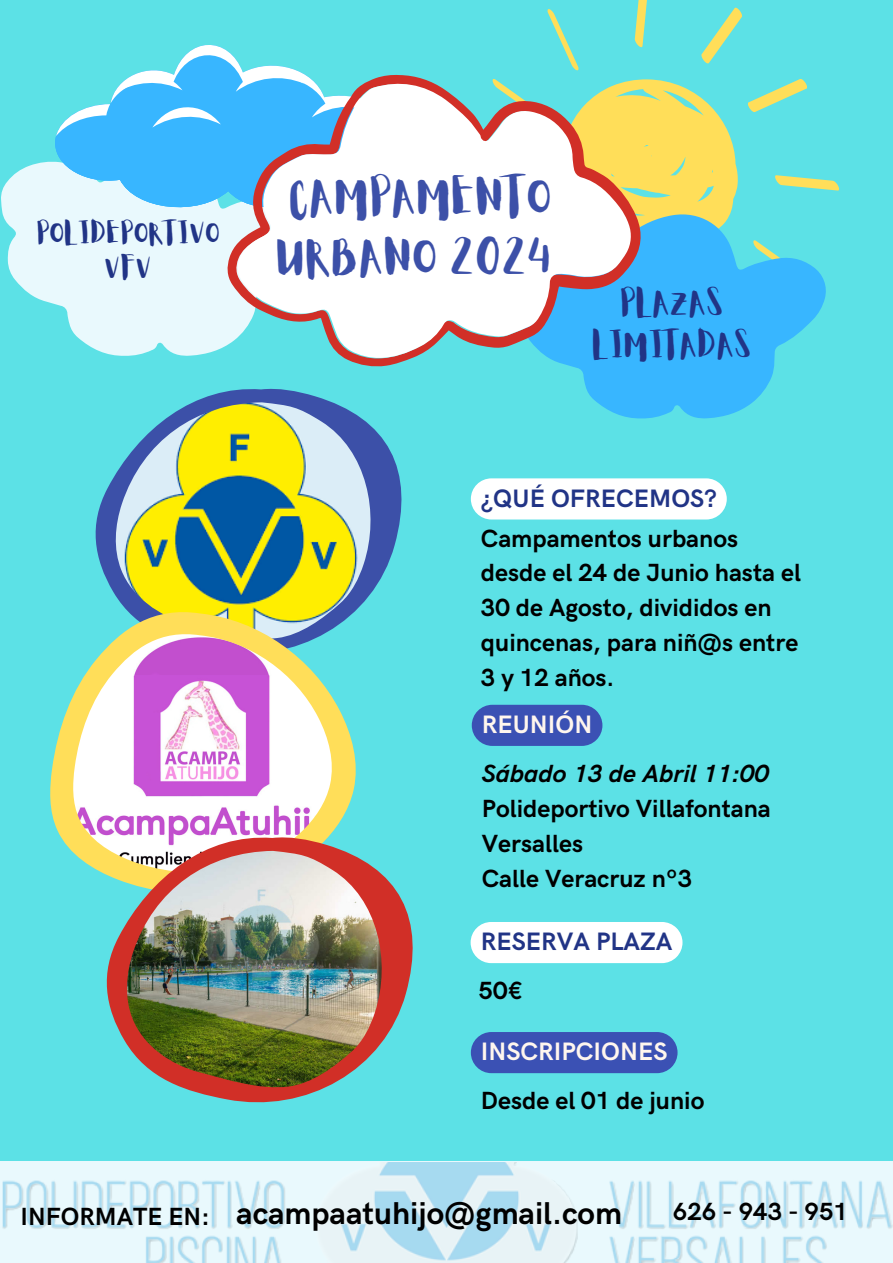
<style>
.page{position:relative;width:893px;height:1263px;background:#5ce1e6}
.page>*{position:absolute;margin:0;border:0;box-sizing:border-box;transform-origin:0 0}
.t1{font:43.05px/60.2px "Aloja Extended";color:#3c50a8}
.t2{font:700 31.65px "HK Grotesk";color:#000}
.t3{font:30.45px/42.3px "Aloja Extended";color:#213486;text-align:center}
.t4{font:700 25.28px "HK Grotesk";color:#213486}
.t5{font:700 25.28px "HK Grotesk";color:#fff6ee}
.t6{font:25.28px/34.9px "Aloja Extended";color:#213486;text-align:center}
.t7{font:700 24.9px/34.7px "HK Grotesk";color:#000;text-align:justify}
.s1{font-style:italic}
</style>
<div class="page">
<svg style="left:634px;top:0;width:13px;height:48px"></svg>
<svg style="left:547px;top:9px;width:26px;height:45px"></svg>
<svg style="left:701px;top:8px;width:41px;height:56px"></svg>
<svg style="left:660px;top:79px;width:179px;height:132px"></svg>
<svg style="left:594px;top:211px;width:232px;height:208px;fill:#38b6ff"></svg>
<svg style="left:95px;top:394px;width:307px;height:202px"></svg>
<svg style="left:1px;top:161px;width:215px;height:195px;fill:#e9f9fd"></svg>
<img style="left:116px;top:402px;width:254px;height:210px">
<svg style="left:49px;top:45px;width:182px;height:172px"></svg>
<svg style="left:216px;top:54px;width:444px;height:346px"></svg>
<svg style="left:227px;top:62px;width:422px;height:328px;fill:#fff"></svg>
<svg style="left:50px;top:612px;width:306px;height:240px"></svg>
<img style="left:73px;top:634px;width:259px;height:238px">
<svg style="left:100px;top:833px;width:313px;height:270px"></svg>
<img style="left:127px;top:851px;width:255px;height:236px">
<img style="left:0;top:1162px;width:893px;height:101px">
<svg style="left:472px;top:705px;width:130px;height:41px;background:#3d5ab7"></svg>
<div style="left:470px;top:922px;width:212px;height:41px;background:#fff"></div>
<div style="left:471px;top:478px;width:256px;height:41px;background:#fff;border-radius:21px"></div>
<div style="left:471px;top:1032px;width:206px;height:41px;background:#3b51b4"></div>
<p class="t6" style="left:38px;top:218px;width:185px">POLIDEPORTIVO<br>VFV</p>
<p class="t1" style="left:277px;top:170px;width:277px">CAMPAMENTO<br>URBANO 2024</p>
<p class="t3" style="left:593px;top:284px;width:161px">PLAZAS<br>LIMITADAS</p>
<p class="t4" style="left:481px;top:484px;width:237px">¿QUÉ OFRECEMOS?</p>
<h2 class="t7" style="left:481px;top:522px;width:321px;text-align:left">Campamentos urbanos desde el 24 de Junio hasta el<br>30 de Agosto, divididos en quincenas, para niñ@s entre<br>3 y 12 años.</h2>
<h4 class="t5" style="left:482px;top:710px;width:112px">REUNIÓN</h4>
<h5 class="t7" style="left:482px;top:757px;width:290px"><span class="s1">Sábado 13 de Abril 11:00<br></span>Polideportivo Villafontana Versalles</h5>
<p class="t7" style="left:482px;top:862px;width:212px">Calle Veracruz nº3</p>
<p class="t4" style="left:481px;top:927px;width:193px">RESERVA PLAZA</p>
<p class="t7" style="left:478px;top:974px;width:46px">50€</p>
<p class="t5" style="left:481px;top:1037px;width:188px">INSCRIPCIONES</p>
<p class="t7" style="left:481px;top:1084px;width:225px">Desde el 01 de junio</p>
<p class="t7" style="left:21px;top:1200px;width:190px">INFORMATE EN:</p>
<p class="t2" style="left:236px;top:1195px;width:387px">acampaatuhijo@gmail.com</p>
<h4 class="t7" style="left:673px;top:1195px;width:177px">626 - 943 - 951</h4>
</div>
